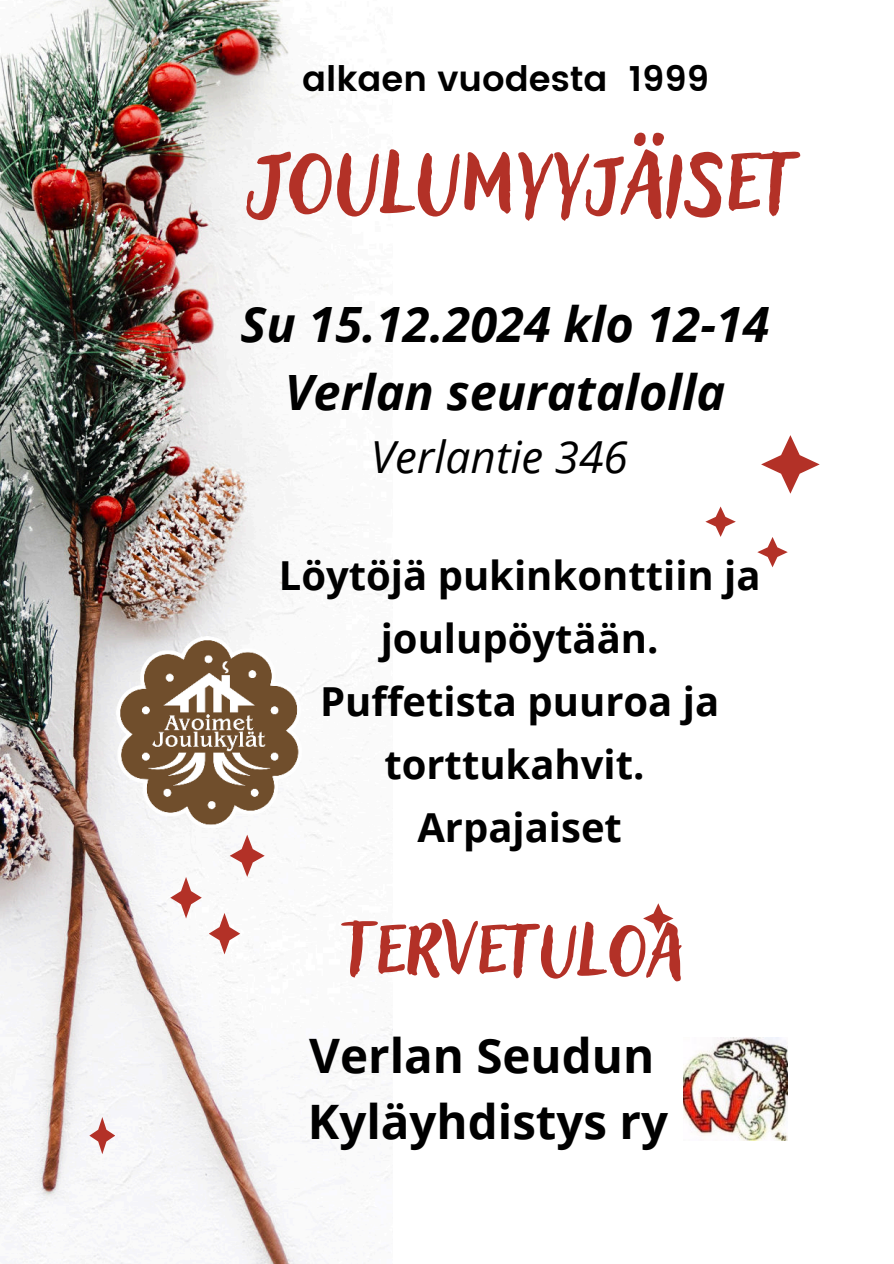
<style>
.page{position:relative;width:894px;height:1264px;background:#fff}
.page>*{position:absolute;margin:0;border:0;box-sizing:border-box;transform-origin:0 0}
.t1{font:114.9px "Adlery Pro Blockletter";color:#b33127}
.t2{font:97.2px "Adlery Pro Blockletter";color:#b33127}
.t3{font:italic 700 48.6px/67.5px "Open Sans";color:#000;text-align:center}
.t4{font:700 47.4px/66.3px "Open Sans";color:#000}
.t5{font:italic 44.1px "Open Sans";color:#000}
.t6{font:700 39.9px/63px "Open Sans";color:#000;text-align:center}
.t7{font:600 35.1px "Poppins";color:#000}
</style>
<div class="page">
<img style="left:0;top:0;width:392px;height:1263px">
<svg style="left:89px;top:1116px;width:26px;height:38px"></svg>
<svg style="left:761px;top:435px;width:58px;height:58px"></svg>
<svg style="left:705px;top:506px;width:30px;height:31px"></svg>
<svg style="left:643px;top:903px;width:30px;height:30px"></svg>
<svg style="left:757px;top:537px;width:30px;height:30px"></svg>
<svg style="left:230px;top:834px;width:34px;height:43px"></svg>
<img style="left:683px;top:1037px;width:104px;height:103px">
<svg style="left:170px;top:877px;width:32px;height:41px"></svg>
<svg style="left:209px;top:912px;width:31px;height:42px"></svg>
<img style="left:116px;top:636px;width:186px;height:191px">
<p class="t7" style="left:302px;top:53px;width:408px">alkaen vuodesta 1999</p>
<h1 class="t1" style="left:247px;top:102px;width:552px">Joulumyyjäiset</h1>
<p class="t3" style="left:240px;top:289px;width:530px">Su 15.12.2024 klo 12-14<br>Verlan seuratalolla</p>
<p class="t5" style="left:371px;top:426px;width:258px">Verlantie 346</p>
<p class="t6" style="left:279px;top:543px;width:483px">Löytöjä pukinkonttiin ja joulupöytään.<br>Puffetista puuroa ja torttukahvit.<br>Arpajaiset</p>
<h2 class="t2" style="left:341px;top:881px;width:343px">Tervetuloa</h2>
<p class="t4" style="left:308px;top:1021px;width:362px">Verlan Seudun<br>Kyläyhdistys ry</p>
</div>
